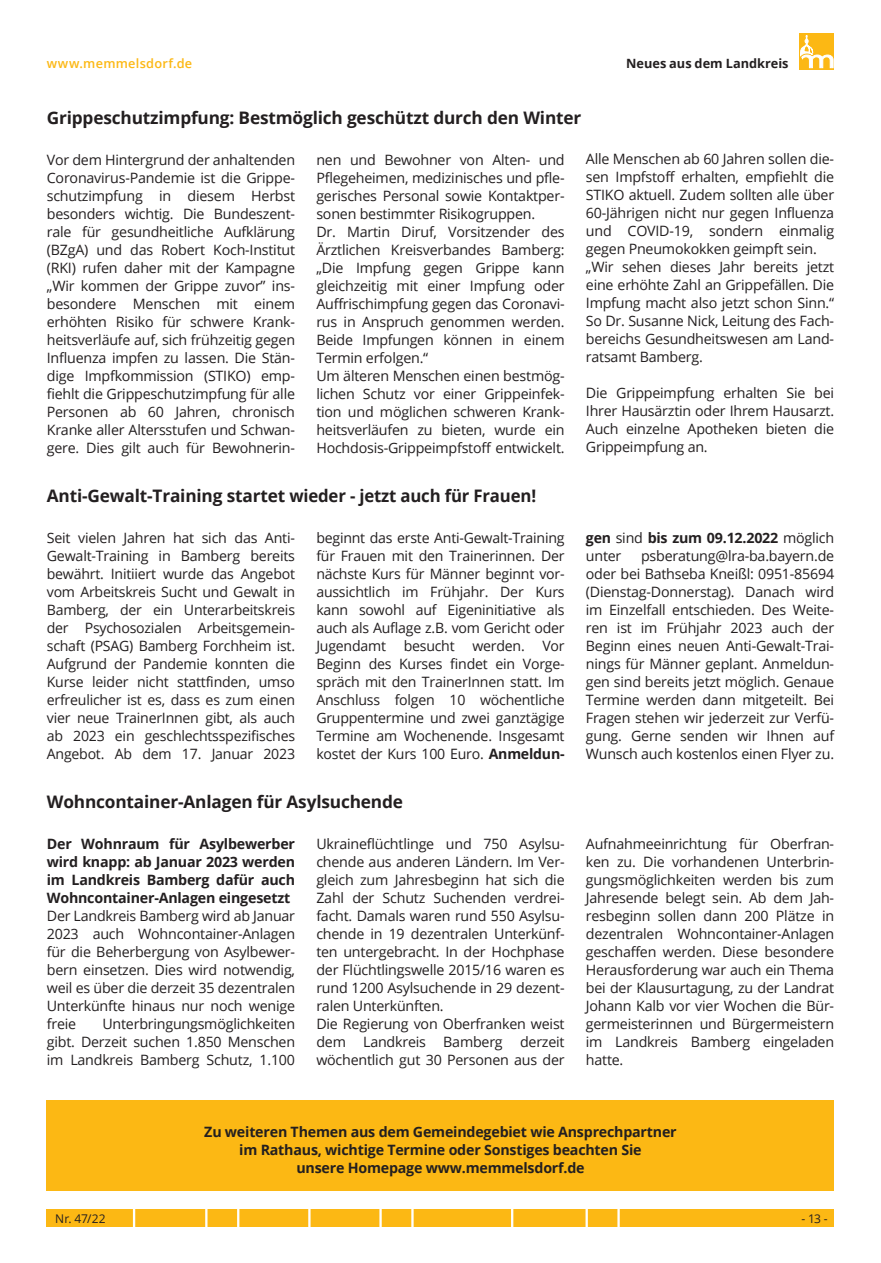
<style>
.page{position:relative;width:881px;height:1263px;background:#fff}
.page>*{position:absolute;margin:0;border:0;box-sizing:border-box;transform-origin:0 0}
.t1{font:700 17.25px "Open Sans";letter-spacing:-.01em;color:#231f20}
.t2{font:14.25px/18px "Open Sans";letter-spacing:-.015em;color:#231f20;text-align:justify}
.t3{font:700 14.25px/18px "Open Sans";letter-spacing:-.015em;color:#231f20}
.t4{font:700 12.75px "Open Sans";color:#231f20}
.t5{font:600 12.75px "Open Sans";letter-spacing:.02em;color:#fcb814}
.t6{font:12px "Open Sans";letter-spacing:-.01em;color:#231f20}
.s1{font-weight:700}
.s2{font-weight:400}
</style>
<div class="page">
<svg style="left:799px;top:34px;width:34px;height:36px"></svg>
<svg style="left:799px;top:35px;width:34px;height:33px"></svg>
<div style="left:47px;top:1210px;width:786px;height:17px;background:#fcb814"></div>
<svg style="left:133px;top:1210px;width:2px;height:17px"></svg>
<svg style="left:205px;top:1210px;width:2px;height:17px"></svg>
<svg style="left:237px;top:1210px;width:2px;height:17px"></svg>
<svg style="left:308px;top:1210px;width:2px;height:17px"></svg>
<svg style="left:379px;top:1210px;width:2px;height:17px"></svg>
<svg style="left:411px;top:1210px;width:2px;height:17px"></svg>
<svg style="left:511px;top:1210px;width:2px;height:17px"></svg>
<svg style="left:585px;top:1210px;width:2px;height:17px"></svg>
<svg style="left:617px;top:1210px;width:2px;height:17px"></svg>
<div style="left:47px;top:1101px;width:786px;height:90px;background:#fcb814"></div>
<p class="t5" style="left:47px;top:55px;width:147px">www.memmelsdorf.de</p>
<p class="t4" style="left:626px;top:54px;width:164px">Neues aus dem Landkreis</p>
<p class="t1" style="left:47px;top:105px;width:536px">Grippeschutzimpfung: Bestmöglich geschützt durch den Winter</p>
<p class="t2" style="left:47px;top:150px;width:250px">Vor dem Hintergrund der anhaltenden Coronavirus-Pandemie ist die Grippe&shy;schutzimpfung in diesem Herbst besonders wichtig. Die Bundeszent&shy;rale für gesundheitliche Aufklärung (BZgA) und das Robert Koch-Institut (RKI) rufen daher mit der Kampagne „Wir kommen der Grippe zuvor” ins&shy;besondere Menschen mit einem erhöhten Risiko für schwere Krank&shy;heitsverläufe auf, sich frühzeitig gegen Influenza impfen zu lassen. Die Stän&shy;dige Impfkommission (STIKO) emp&shy;fiehlt die Grippeschutzimpfung für alle Personen ab 60 Jahren, chronisch Kranke aller Altersstufen und Schwan&shy;gere. Dies gilt auch für Bewohnerin-</p>
<p class="t2" style="left:316px;top:150px;width:250px;text-align:left">nen und Bewohner von Alten- und Pflegeheimen, medizinisches und pfle&shy;gerisches Personal sowie Kontaktper&shy;sonen bestimmter Risikogruppen.<br>Dr. Martin Diruf, Vorsitzender des Ärztlichen Kreisverbandes Bamberg: „Die Impfung gegen Grippe kann gleichzeitig mit einer Impfung oder Auffrischimpfung gegen das Coronavi&shy;rus in Anspruch genommen werden.<br>Beide Impfungen können in einem Termin erfolgen.“<br>Um älteren Menschen einen bestmög&shy;lichen Schutz vor einer Grippeinfek&shy;tion und möglichen schweren Krank&shy;heitsverläufen zu bieten, wurde ein Hochdosis-Grippeimpfstoff entwickelt.</p>
<p class="t2" style="left:585px;top:150px;width:250px;text-align:left">Alle Menschen ab 60 Jahren sollen die&shy;sen Impfstoff erhalten, empfiehlt die STIKO aktuell. Zudem sollten alle über 60-Jährigen nicht nur gegen Influenza und COVID-19, sondern einmalig gegen Pneumokokken geimpft sein. „Wir sehen dieses Jahr bereits jetzt eine erhöhte Zahl an Grippefällen. Die Impfung macht also jetzt schon Sinn.“ So Dr. Susanne Nick, Leitung des Fach&shy;bereichs Gesundheitswesen am Land&shy;ratsamt Bamberg.</p>
<p class="t2" style="left:585px;top:384px;width:250px">Die Grippeimpfung erhalten Sie bei Ihrer Hausärztin oder Ihrem Hausarzt.<br>Auch einzelne Apotheken bieten die Grippeimpfung an.</p>
<p class="t1" style="left:47px;top:483px;width:490px">Anti-Gewalt-Training startet wieder - jetzt auch für Frauen!</p>
<p class="t2" style="left:47px;top:528px;width:250px">Seit vielen Jahren hat sich das Anti-Gewalt-Training in Bamberg bereits bewährt. Initiiert wurde das Angebot vom Arbeitskreis Sucht und Gewalt in Bamberg, der ein Unterarbeitskreis der Psychosozialen Arbeitsgemein&shy;schaft (PSAG) Bamberg Forchheim ist.<br>Aufgrund der Pandemie konnten die Kurse leider nicht stattfinden, umso erfreulicher ist es, dass es zum einen vier neue TrainerInnen gibt, als auch ab 2023 ein geschlechtsspezifisches Angebot. Ab dem 17. Januar 2023</p>
<p class="t2" style="left:316px;top:528px;width:250px">beginnt das erste Anti-Gewalt-Training für Frauen mit den Trainerinnen. Der nächste Kurs für Männer beginnt vor&shy;aussichtlich im Frühjahr. Der Kurs kann sowohl auf Eigeninitiative als auch als Auflage z.B. vom Gericht oder Jugendamt besucht werden. Vor Beginn des Kurses findet ein Vorge&shy;spräch mit den TrainerInnen statt. Im Anschluss folgen 10 wöchentliche Gruppentermine und zwei ganztägige Termine am Wochenende. Insgesamt kostet der Kurs 100 Euro. <span class="s1">Anmeldun-</span></p>
<p class="t3" style="left:585px;top:528px;width:250px">gen <span class="s2">sind</span> bis zum 09.12.2022 <span class="s2">möglich unter</span></p>
<p class="t2" style="left:585px;top:546px;width:250px;text-indent:55px">psberatung@lra-ba.bayern.de oder bei Bathseba Kneißl: 0951-85694 (Dienstag-Donnerstag). Danach wird im Einzelfall entschieden. Des Weite&shy;ren ist im Frühjahr 2023 auch der Beginn eines neuen Anti-Gewalt-Trai&shy;nings für Männer geplant. Anmeldun&shy;gen sind bereits jetzt möglich. Genaue Termine werden dann mitgeteilt. Bei Fragen stehen wir jederzeit zur Verfü&shy;gung. Gerne senden wir Ihnen auf Wunsch auch kostenlos einen Flyer zu.</p>
<p class="t1" style="left:47px;top:790px;width:357px">Wohncontainer-Anlagen für Asylsuchende</p>
<p class="t3" style="left:47px;top:834px;width:250px;text-align:justify">Der Wohnraum für Asylbewerber wird knapp: ab Januar 2023 werden im Landkreis Bamberg dafür auch Wohncontainer-Anlagen eingesetzt</p>
<p class="t2" style="left:47px;top:906px;width:250px">Der Landkreis Bamberg wird ab Januar 2023 auch Wohncontainer-Anlagen für die Beherbergung von Asylbewer&shy;bern einsetzen. Dies wird notwendig, weil es über die derzeit 35 dezentralen Unterkünfte hinaus nur noch wenige freie</p>
<p class="t2" style="left:316px;top:834px;width:250px;text-align:left">Ukraineflüchtlinge und 750 Asylsu&shy;chende aus anderen Ländern. Im Ver&shy;gleich zum Jahresbeginn hat sich die Zahl der Schutz Suchenden verdrei&shy;facht. Damals waren rund 550 Asylsu&shy;chende in 19 dezentralen Unterkünf&shy;ten untergebracht. In der Hochphase der Flüchtlingswelle 2015/16 waren es rund 1200 Asylsuchende in 29 dezent&shy;ralen Unterkünften.<br>Die Regierung von Oberfranken weist dem Landkreis Bamberg derzeit wöchentlich gut 30 Personen aus der</p>
<p class="t2" style="left:585px;top:834px;width:250px">Aufnahmeeinrichtung für Oberfran&shy;ken zu. Die vorhandenen Unterbrin&shy;gungsmöglichkeiten werden bis zum Jahresende belegt sein. Ab dem Jah&shy;resbeginn sollen dann 200 Plätze in dezentralen Wohncontainer-Anlagen geschaffen werden. Diese besondere Herausforderung war auch ein Thema bei der Klausurtagung, zu der Landrat Johann Kalb vor vier Wochen die Bür&shy;germeisterinnen und Bürgermeistern im Landkreis Bamberg eingeladen hatte.</p>
<p class="t2" style="left:47px;top:1014px;width:250px;text-indent:56px">Unterbringungsmöglichkeiten gibt. Derzeit suchen 1.850 Menschen im Landkreis Bamberg Schutz, 1.100</p>
<p class="t3" style="left:204px;top:1122px;width:473px;text-align:center">Zu weiteren Themen aus dem Gemeindegebiet wie Ansprechpartner im Rathaus, wichtige Termine oder Sonstiges beachten Sie<br>unsere Homepage www.memmelsdorf.de</p>
<p class="t6" style="left:55px;top:1211px;width:52px">Nr. 47/22</p>
<p class="t6" style="left:801px;top:1211px;width:28px">- 13 -</p>
</div>
